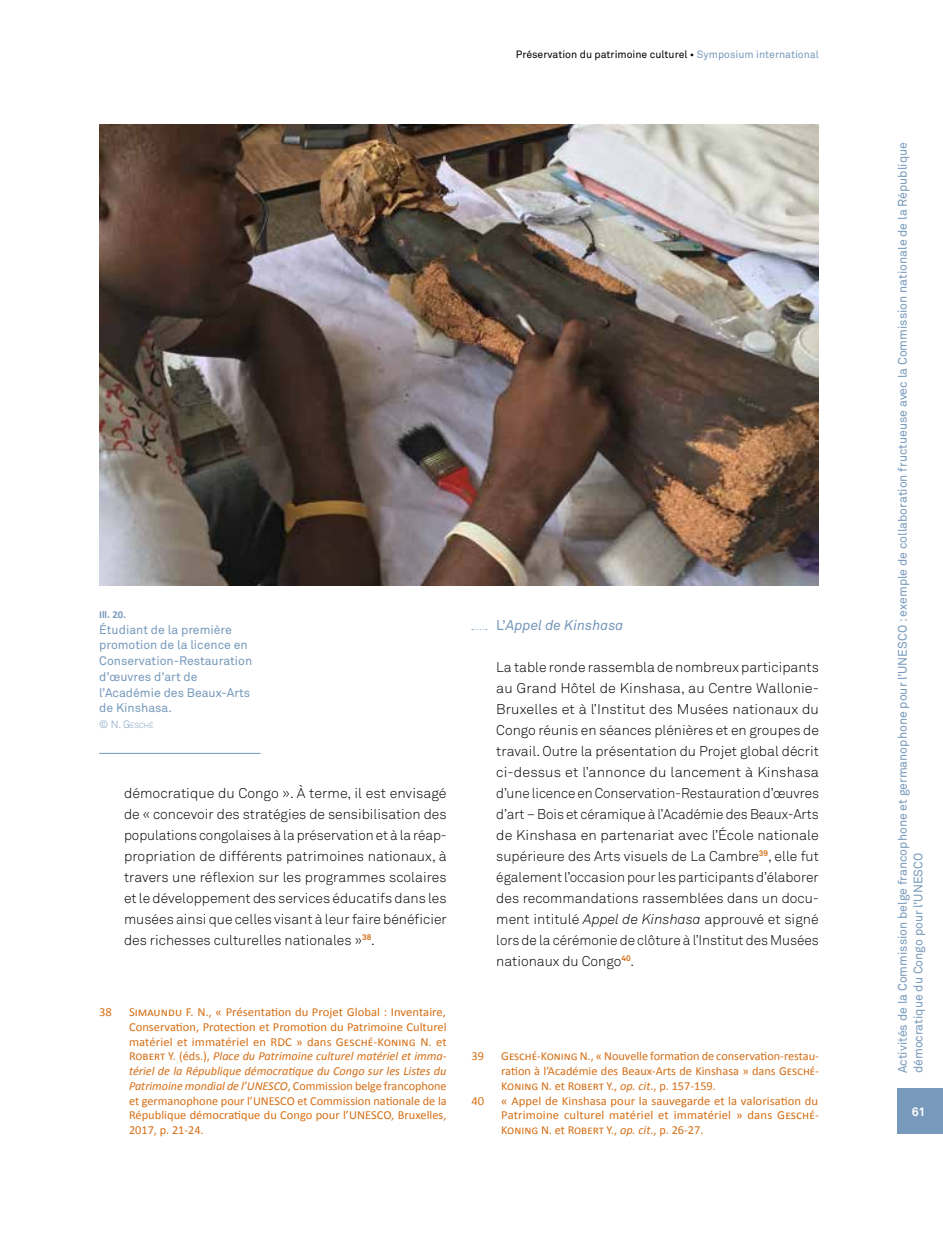
<style>
.page{position:relative;width:943px;height:1260px;background:#fff}
.page>*{position:absolute;margin:0;border:0;box-sizing:border-box;transform-origin:0 0}
.t1{font:14px/21px "Akkurat Light Pro";color:#000;text-align:justify}
.t2{font:italic 14px "Akkurat Pro";color:#79b}
.t3{font:12.25px/14.7px "Calibri";color:#d56e15;text-align:justify}
.t4{font:12.25px/15.8px "Akkurat Pro";color:#79b}
.t5{font:700 12.25px "Akkurat Pro";color:#fff}
.t6{font:10.5px "Akkurat Pro";color:#000}
.t7{font:700 10.5px "Calibri";color:#79b}
.t8{font:7.35px "Akkurat Light Pro";color:#79b}
.s1{color:#79b}
.s2{font-size:10.5px}
.s3{font-style:italic}
.s4{font-style:normal}
</style>
<div class="page">
<img style="left:99px;top:124px;width:720px;height:461px">
<div style="left:897px;top:1088px;width:46px;height:46px;background:#79b"></div>
<svg style="left:472px;top:629px;width:15px;height:1px"></svg>
<hr style="left:99px;top:753px;width:161px;height:1px;background:#79b">
<p class="t6" style="left:516px;top:48px;width:304px">Préservation du patrimoine culturel • <span class="s1">Symposium international</span></p>
<p class="t7" style="left:99px;top:608px;width:28px">Ill. 20.</p>
<p class="t4" style="left:99px;top:622px;width:154px">Étudiant de la première promotion de la licence en<br>Conservation-Restauration d’œuvres d’art de l’Académie des Beaux-Arts de Kinshasa.</p>
<p class="t8" style="left:99px;top:721px;width:56px"><span class="s2">© N.</span> <span class="s2">G</span>ESCHÉ</p>
<p class="t1" style="left:124px;top:783px;width:324px">démocratique du Congo ». À terme, il est envisagé de « concevoir des stratégies de sensibilisation des populations congolaises à la préservation et à la réap&shy;propriation de différents patrimoines nationaux, à travers une réflexion sur les programmes scolaires et le développement des services éducatifs dans les musées ainsi que celles visant à leur faire bénéficier des richesses culturelles nationales »<sup>38</sup>.</p>
<p class="t3" style="left:99px;top:1005px;width:14px">38</p>
<p class="t3" style="left:129px;top:1005px;width:319px">Simaundu F. N., « Présentation du Projet Global : Inventaire, Conservation, Protection et Promotion du Patrimoine Culturel matériel et immatériel en RDC » dans Gesché-Koning N. et Robert Y. (éds.), <span class="s3">Place du Patrimoine culturel matériel et imma&shy;tériel de la République démocratique du Congo sur les Listes du Patrimoine mondial de l’UNESCO</span>, Commission belge francophone et germanophone pour l’UNESCO et Commission nationale de la République démocratique du Congo pour l’UNESCO, Bruxelles, 2017, p. 21-24.</p>
<p class="t2" style="left:496px;top:617px;width:129px"><span class="s4">L’</span>Appel de Kinshasa</p>
<p class="t1" style="left:496px;top:657px;width:324px">La table ronde rassembla de nombreux participants au Grand Hôtel de Kinshasa, au Centre Wallonie-Bruxelles et à l’Institut des Musées nationaux du Congo réunis en séances plénières et en groupes de travail. Outre la présentation du Projet global décrit ci-dessus et l’annonce du lancement à Kinshasa d’une licence en Conservation-Restauration d’œuvres d’art – Bois et céramique à l’Académie des Beaux-Arts de Kinshasa en partenariat avec l’École nationale supérieure des Arts visuels de La Cambre<sup>39</sup>, elle fut également l’occasion pour les participants d’élaborer des recommandations rassemblées dans un docu&shy;ment intitulé <span class="s3">Appel de Kinshasa</span> approuvé et signé lors de la cérémonie de clôture à l’Institut des Musées nationaux du Congo<sup>40</sup>.</p>
<p class="t3" style="left:471px;top:1049px;width:14px">39</p>
<p class="t3" style="left:501px;top:1049px;width:319px">Gesché-Koning N., « Nouvelle formation de conservation-restau&shy;ration à l’Académie des Beaux-Arts de Kinshasa » dans Gesché-Koning N. et Robert Y., <span class="s3">op. cit</span>., p. 157-159.</p>
<p class="t3" style="left:471px;top:1093px;width:14px">40</p>
<p class="t3" style="left:501px;top:1093px;width:319px">« Appel de Kinshasa pour la sauvegarde et la valorisation du Patrimoine culturel matériel et immatériel » dans Gesché-Koning N. et Robert Y., <span class="s3">op. cit</span>., p. 26-27.</p>
<p class="t4" style="left:894px;top:1073px;width:932px;rotate:-90deg">Activités de la Commission belge francophone et germanophone pour l’UNESCO : exemple de collaboration fructueuse avec la Commission nationale de la République démocratique du Congo pour l’UNESCO</p>
<p class="t5" style="left:911px;top:1104px;width:15px">61</p>
</div>
